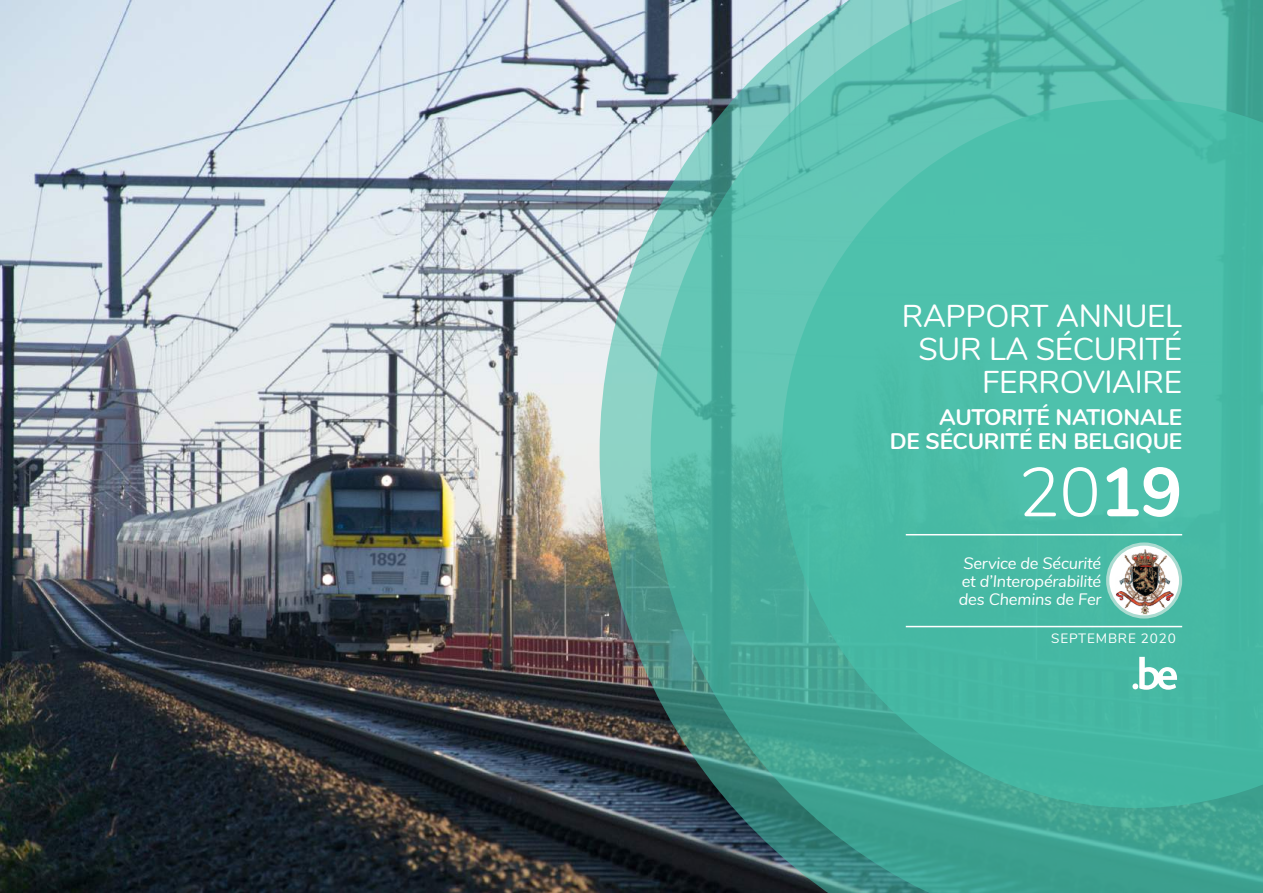
<style>
.page{position:relative;width:1263px;height:893px;background:#fff}
.page>*{position:absolute;margin:0;border:0;box-sizing:border-box;transform-origin:0 0}
.t1{font:300 69px "Nunito";color:#fff}
.t2{font:31.5px/33px "Nunito";letter-spacing:-.01em;color:#fff;text-align:right}
.t3{font:700 22.5px/24px "Nunito";letter-spacing:-.01em;color:#fff;text-align:right}
.t4{font:italic 16.5px/18px "Nunito";letter-spacing:-.01em;color:#fff;text-align:justify}
.t5{font:13.5px "Nunito";letter-spacing:.06em;color:#fff}
.s1{font-weight:700}
</style>
<div class="page">
<img style="left:0;top:0;width:600px;height:893px">
<img style="left:600px;top:0;width:51px;height:893px">
<svg style="left:651px;top:0;width:612px;height:893px;background:#59a89d"></svg>
<svg style="left:782px;top:99px;width:481px;height:709px;background:#4bbaa6"></svg>
<svg style="left:1132px;top:657px;width:45px;height:33px"></svg>
<hr style="left:906px;top:626px;width:276px;height:1px;background:#fff">
<hr style="left:906px;top:534px;width:276px;height:1px;background:#fff">
<div style="left:1106px;top:542px;width:76px;height:77px;border:3px solid #aadbd0;border-radius:50%"></div>
<img style="left:1109px;top:546px;width:70px;height:70px">
<h2 class="t2" style="left:902px;top:298px;width:282px">RAPPORT ANNUEL<br>SUR LA SÉCURITÉ<br>FERROVIAIRE</h2>
<h3 class="t3" style="left:890px;top:403px;width:294px">AUTORITÉ NATIONALE<br>DE SÉCURITÉ EN BELGIQUE</h3>
<h1 class="t1" style="left:1019px;top:442px;width:165px">20<span class="s1">19</span></h1>
<p class="t4" style="left:959px;top:553px;width:144px">Service de Sécurité et d’Interopérabilité des Chemins de Fer</p>
<p class="t5" style="left:1051px;top:628px;width:126px">SEPTEMBRE 2020</p>
</div>
